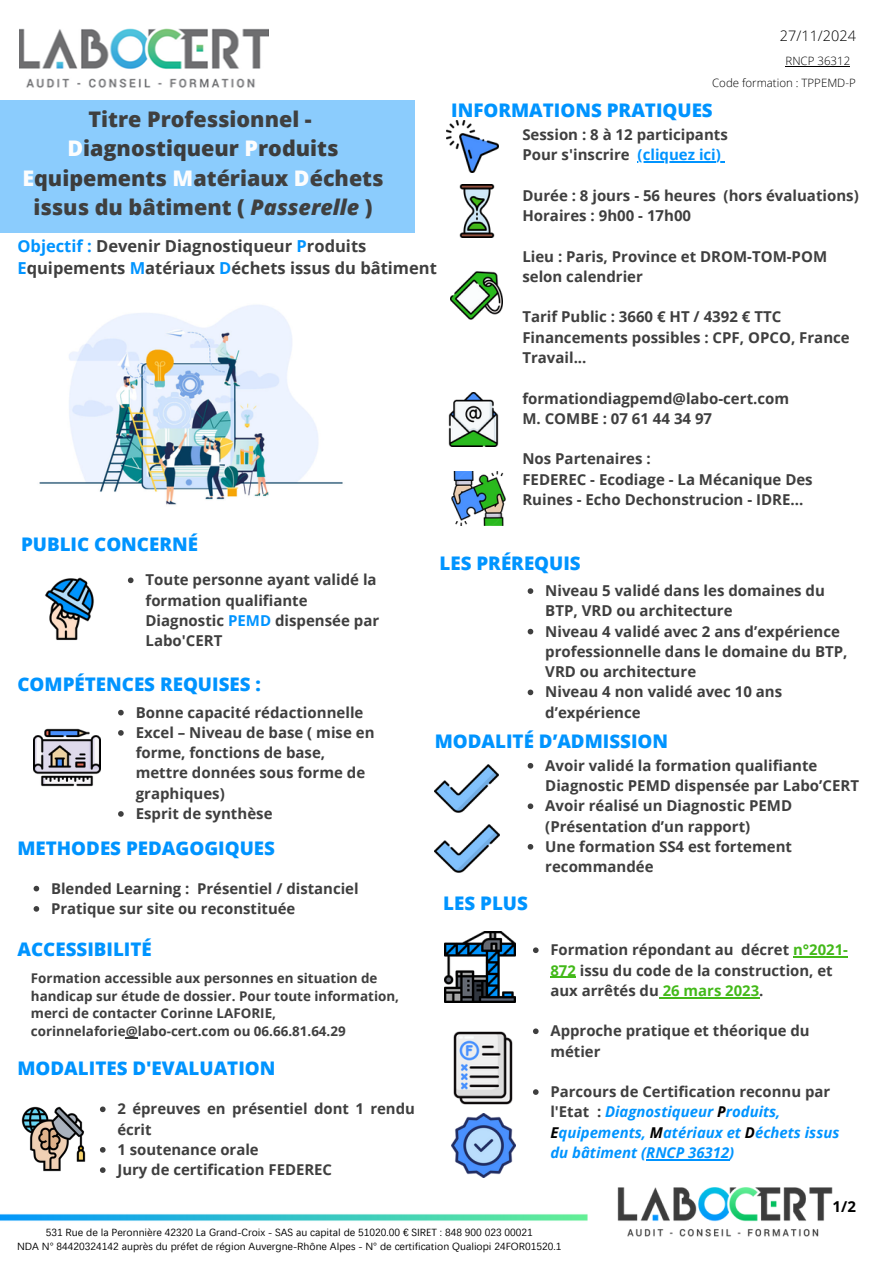
<style>
.page{position:relative;width:894px;height:1264px;background:#fff}
.page>*{position:absolute;margin:0;border:0;box-sizing:border-box;transform-origin:0 0}
.t1{font:800 21.45px/29.2px "Open Sans";color:#3f3f3f;text-align:center}
.t2{font:800 18.75px "Open Sans";color:#0094ff}
.t3{font:700 16.5px/22.5px "Open Sans";color:#3f3f3f}
.t4{font:700 15px/20.2px "Open Sans";color:#3f3f3f}
.t5{font:700 15px "Open Sans";color:#0094ff}
.t6{font:700 15px "Open Sans";color:#000}
.t7{font:700 14.85px/20.2px "Open Sans";color:#3f3f3f}
.t8{font:italic 700 14.85px/20.2px "Open Sans";color:#0094ff}
.t9{font:300 14.55px "Open Sans";color:#000}
.t10{font:700 13.35px/17.9px "Open Sans";color:#3f3f3f}
.t11{font:300 11.55px "Open Sans";color:#000}
.t12{font:10.5px "Leelawadee";color:#000}
.s1{color:#fdfdfd}
.s2{color:#3c3c3c}
.s3{font-style:italic}
.s4{color:#0094ff}
.s5{color:#43b919}
.s6{font-style:normal;color:#3f3f3f}
.s7{color:#000}
</style>
<div class="page">
<img style="left:19px;top:28px;width:249px;height:60px">
<div style="left:0;top:100px;width:414px;height:133px;background:#8bccfd"></div>
<img style="left:39px;top:305px;width:304px;height:200px">
<img style="left:21px;top:1106px;width:64px;height:63px">
<hr style="left:785px;top:66px;width:65px;height:1px;background:#000">
<svg style="left:34px;top:885px;width:5px;height:6px"></svg>
<svg style="left:34px;top:906px;width:5px;height:5px"></svg>
<svg style="left:100px;top:1106px;width:5px;height:6px"></svg>
<svg style="left:100px;top:1147px;width:5px;height:5px"></svg>
<img style="left:451px;top:471px;width:54px;height:54px">
<img style="left:448px;top:392px;width:51px;height:54px">
<img style="left:450px;top:271px;width:52px;height:49px">
<img style="left:459px;top:185px;width:36px;height:53px">
<img style="left:446px;top:120px;width:52px;height:52px">
<img style="left:434px;top:764px;width:65px;height:49px">
<img style="left:453px;top:1031px;width:60px;height:74px">
<img style="left:451px;top:1113px;width:64px;height:56px">
<img style="left:444px;top:931px;width:71px;height:71px">
<svg style="left:533px;top:947px;width:5px;height:6px"></svg>
<hr style="left:792px;top:956px;width:55px;height:1px;background:#43b919">
<svg style="left:550px;top:976px;width:26px;height:1px"></svg>
<hr style="left:658px;top:996px;width:101px;height:2px;background:#43b919">
<svg style="left:533px;top:1028px;width:5px;height:6px"></svg>
<svg style="left:533px;top:1089px;width:5px;height:5px"></svg>
<hr style="left:646px;top:1158px;width:83px;height:2px;background:#0094ff">
<img style="left:34px;top:728px;width:66px;height:59px">
<svg style="left:118px;top:709px;width:6px;height:6px"></svg>
<svg style="left:118px;top:730px;width:6px;height:5px"></svg>
<svg style="left:118px;top:811px;width:6px;height:5px"></svg>
<img style="left:45px;top:577px;width:49px;height:63px">
<svg style="left:128px;top:577px;width:5px;height:6px"></svg>
<svg style="left:527px;top:763px;width:6px;height:5px"></svg>
<svg style="left:527px;top:803px;width:6px;height:6px"></svg>
<svg style="left:527px;top:844px;width:6px;height:5px"></svg>
<hr style="left:637px;top:161px;width:78px;height:2px;background:#0094ff">
<svg style="left:126px;top:1037px;width:12px;height:1px"></svg>
<svg style="left:527px;top:588px;width:6px;height:6px"></svg>
<svg style="left:527px;top:628px;width:6px;height:6px"></svg>
<svg style="left:527px;top:689px;width:6px;height:6px"></svg>
<img style="left:435px;top:824px;width:64px;height:49px">
<img style="left:0;top:1169px;width:833px;height:68px">
<h3 class="t9" style="left:779px;top:25px;width:77px">27/11/2024</h3>
<p class="t11" style="left:785px;top:52px;width:66px">RNCP 36312</p>
<h2 class="t1" style="left:22px;top:104px;width:363px">Titre Professionnel -<br><span class="s1">D</span><span class="s2">iagnostiqueur</span> <span class="s1">P</span><span class="s2">roduits<br></span><span class="s1">E</span><span class="s2">quipements</span> <span class="s1">M</span>atériaux <span class="s1">D</span>échets issus du bâtiment ( <span class="s3">Passerelle</span> )</h2>
<p class="t3" style="left:17px;top:234px;width:421px"><span class="s4">Objectif :</span> Devenir Diagnostiqueur <span class="s4">P</span>roduits<br><span class="s4">E</span>quipements <span class="s4">M</span>atériaux <span class="s4">D</span>échets issus du bâtiment</p>
<p class="t11" style="left:712px;top:74px;width:145px">Code formation : TPPEMD-P</p>
<p class="t2" style="left:451px;top:97px;width:263px">INFORMATIONS PRATIQUES</p>
<p class="t4" style="left:522px;top:124px;width:207px">Session : 8 à 12 participants</p>
<h2 class="t4" style="left:522px;top:144px;width:109px">Pour s'inscrire</h2>
<p class="t5" style="left:637px;top:144px;width:85px">(cliquez ici)</p>
<p class="t4" style="left:522px;top:185px;width:338px">Durée : 8 jours - 56 heures (hors évaluations)</p>
<p class="t4" style="left:522px;top:205px;width:170px">Horaires : 9h00 - 17h00</p>
<h5 class="t4" style="left:522px;top:246px;width:306px">Lieu : Paris, Province et DROM-TOM-POM selon calendrier</h5>
<p class="t4" style="left:522px;top:306px;width:329px">Tarif Public : 3660 € HT / 4392 € TTC<br>Financements possibles : CPF, OPCO, France<br>Travail...</p>
<h2 class="t4" style="left:522px;top:387px;width:268px">formationdiagpemd@labo-cert.com<br>M. COMBE : 07 61 44 34 97</h2>
<p class="t4" style="left:522px;top:448px;width:292px">Nos Partenaires :<br>FEDEREC - Ecodiage - La Mécanique Des<br>Ruines - Echo Dechonstrucion - IDRE...</p>
<h3 class="t2" style="left:21px;top:531px;width:178px">PUBLIC CONCERNÉ</h3>
<p class="t4" style="left:145px;top:569px;width:235px">Toute personne ayant validé la formation qualifiante<br>Diagnostic <span class="s4">PEMD</span> dispensée par<br>Labo'CERT</p>
<p class="t2" style="left:17px;top:670px;width:245px">COMPÉTENCES REQUISES :</p>
<p class="t4" style="left:136px;top:701px;width:229px">Bonne capacité rédactionnelle</p>
<p class="t4" style="left:136px;top:722px;width:240px">Excel – Niveau de base ( mise en forme, fonctions de base, mettre données sous forme de graphiques)</p>
<h2 class="t4" style="left:136px;top:803px;width:138px">Esprit de synthèse</h2>
<p class="t2" style="left:17px;top:835px;width:259px">METHODES PEDAGOGIQUES</p>
<h3 class="t7" style="left:51px;top:877px;width:309px">Blended Learning : Présentiel / distanciel</h3>
<h3 class="t7" style="left:51px;top:898px;width:246px">Pratique sur site ou reconstituée</h3>
<h3 class="t2" style="left:17px;top:935px;width:136px">ACCESSIBILITÉ</h3>
<p class="t10" style="left:31px;top:968px;width:369px">Formation accessible aux personnes en situation de handicap sur étude de dossier. Pour toute information, merci de contacter Corinne LAFORIE, corinnelaforie@labo-cert.com ou 06.66.81.64.29</p>
<p class="t2" style="left:17px;top:1054px;width:259px">MODALITES D'EVALUATION</p>
<p class="t7" style="left:117px;top:1098px;width:299px">2 épreuves en présentiel dont 1 rendu écrit</p>
<h3 class="t7" style="left:117px;top:1138px;width:143px">1 soutenance orale</h3>
<p class="t7" style="left:117px;top:1159px;width:216px">Jury de certification FEDEREC</p>
<p class="t2" style="left:439px;top:550px;width:143px">LES PRÉREQUIS</p>
<p class="t4" style="left:545px;top:580px;width:281px">Niveau 5 validé dans les domaines du<br>BTP, VRD ou architecture</p>
<p class="t4" style="left:545px;top:620px;width:304px">Niveau 4 validé avec 2 ans d’expérience professionnelle dans le domaine du BTP,<br>VRD ou architecture</p>
<p class="t4" style="left:545px;top:681px;width:238px">Niveau 4 non validé avec 10 ans d’expérience</p>
<p class="t2" style="left:434px;top:728px;width:235px">MODALITÉ D’ADMISSION</p>
<h2 class="t2" style="left:443px;top:890px;width:86px">LES PLUS</h2>
<p class="t4" style="left:545px;top:755px;width:315px">Avoir validé la formation qualifiante<br>Diagnostic PEMD dispensée par Labo’CERT</p>
<p class="t4" style="left:545px;top:795px;width:248px">Avoir réalisé un Diagnostic PEMD (Présentation d’un rapport)</p>
<h2 class="t4" style="left:545px;top:836px;width:248px">Une formation SS4 est fortement recommandée</h2>
<p class="t7" style="left:550px;top:939px;width:299px">Formation répondant au décret <span class="s5">n°2021-<br>872</span> issu du code de la construction, et aux arrêtés du <span class="s5">26 mars 2023</span>.</p>
<p class="t7" style="left:550px;top:1020px;width:261px">Approche pratique et théorique du métier</p>
<p class="t8" style="left:550px;top:1081px;width:290px"><span class="s6">Parcours de Certification reconnu par l'Etat :</span> Diagnostiqueur <span class="s7">P</span>roduits,<br><span class="s7">E</span>quipements, <span class="s7">M</span>atériaux et <span class="s7">D</span>échets issus</p>
<h2 class="t8" style="left:550px;top:1141px;width:185px">du bâtiment (RNCP 36312)</h2>
<h1 class="t6" style="left:832px;top:1196px;width:25px">1/2</h1>
<h3 class="t12" style="left:46px;top:1225px;width:488px">531 Rue de la Peronnière 42320 La Grand-Croix - SAS au capital de 51020.00 € SIRET : 848 900 023 00021</h3>
<p class="t12" style="left:17px;top:1239px;width:545px">NDA N° 84420324142 auprès du préfet de région Auvergne-Rhône Alpes - N° de certification Qualiopi 24FOR01520.1</p>
</div>
